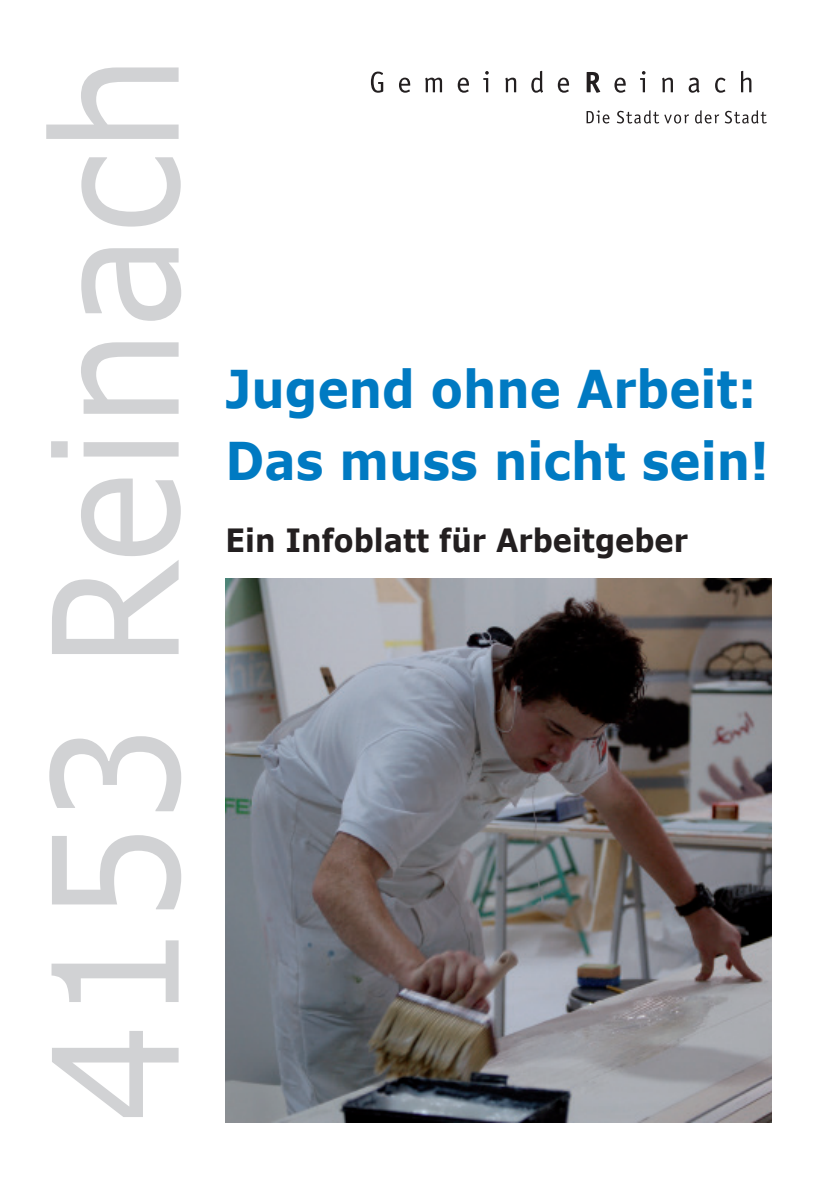
<style>
.page{position:relative;width:840px;height:1191px;background:#fff}
.page>*{position:absolute;margin:0;border:0;box-sizing:border-box;transform-origin:0 0}
.t1{font:174px "Verdana";color:#d1d2d4;scale:.9 1}
.t2{font:700 52px/72px "Verdana";color:#007ac2;scale:.9 1}
.t3{font:700 32px "Verdana";color:#231f20;scale:.9 1}
</style>
<div class="page">
<svg style="left:586px;top:110px;width:23px;height:13px"></svg>
<svg style="left:616px;top:110px;width:42px;height:13px"></svg>
<svg style="left:664px;top:114px;width:24px;height:9px"></svg>
<svg style="left:695px;top:110px;width:23px;height:13px"></svg>
<svg style="left:724px;top:110px;width:42px;height:13px"></svg>
<svg style="left:371px;top:72px;width:12px;height:21px"></svg>
<svg style="left:399px;top:78px;width:11px;height:15px"></svg>
<svg style="left:425px;top:78px;width:17px;height:14px"></svg>
<svg style="left:457px;top:78px;width:11px;height:15px"></svg>
<svg style="left:483px;top:71px;width:5px;height:21px"></svg>
<svg style="left:505px;top:78px;width:11px;height:14px"></svg>
<svg style="left:531px;top:71px;width:11px;height:22px"></svg>
<svg style="left:557px;top:78px;width:11px;height:15px"></svg>
<svg style="left:586px;top:72px;width:14px;height:21px"></svg>
<svg style="left:614px;top:78px;width:11px;height:15px"></svg>
<svg style="left:640px;top:71px;width:5px;height:21px"></svg>
<svg style="left:662px;top:78px;width:10px;height:14px"></svg>
<svg style="left:688px;top:78px;width:11px;height:15px"></svg>
<svg style="left:715px;top:78px;width:10px;height:15px"></svg>
<svg style="left:741px;top:71px;width:10px;height:21px"></svg>
<img style="left:225px;top:578px;width:546px;height:544px">
<h1 class="t1" style="left:-4px;top:1123px;width:1189px;rotate:-90deg">4153 Reinach</h1>
<p class="t2" style="left:225px;top:352px;width:604px">Jugend ohne Arbeit:<br>Das muss nicht sein!</p>
<p class="t3" style="left:225px;top:518px;width:515px">Ein Infoblatt für Arbeitgeber</p>
</div>
